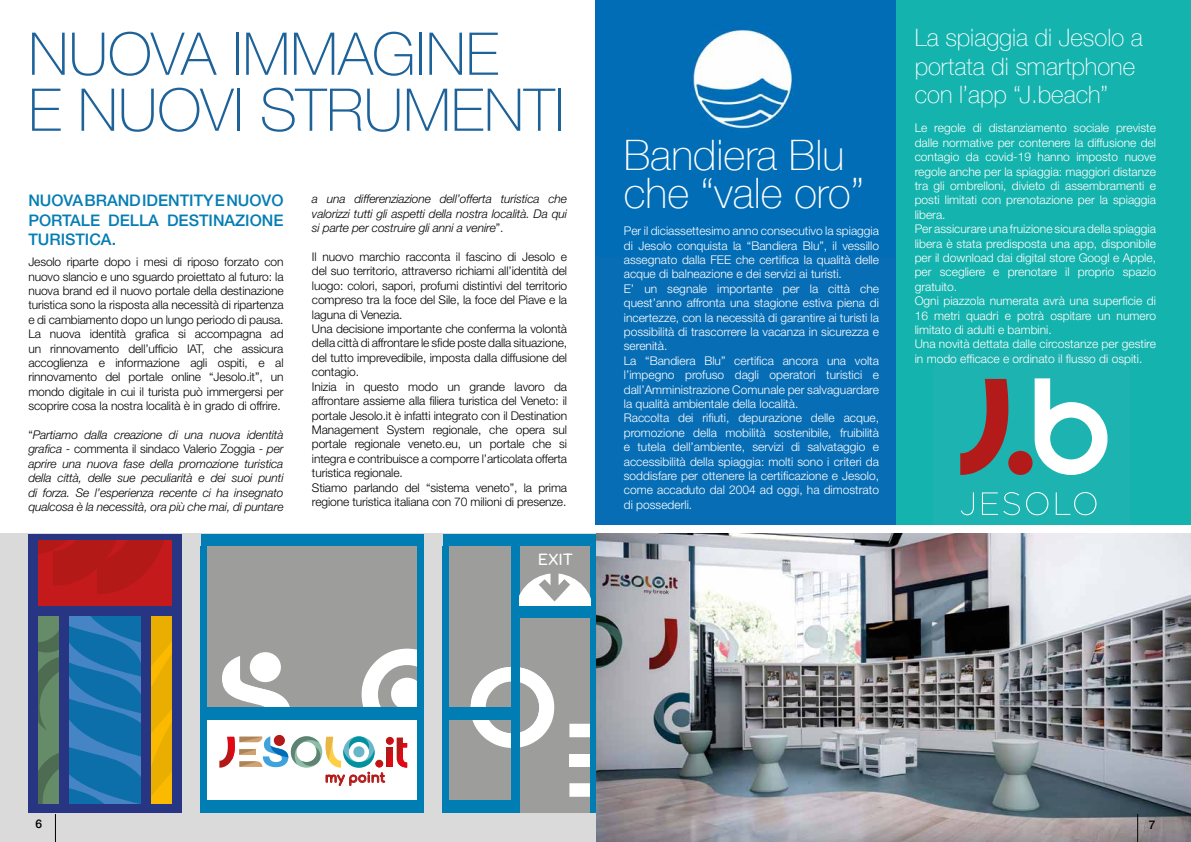
<style>
.page{position:relative;width:1191px;height:842px;background:#fff}
.page>*{position:absolute;margin:0;border:0;box-sizing:border-box;transform-origin:0 0}
.t1{font:100 59px/56px "Helvetica Neue";color:#1e629a}
.t2{font:100 42px/38px "Helvetica Neue";color:#fff}
.t3{font:100 24px/28.8px "Helvetica Neue";color:#fff}
.t4{font:500 16px/19.2px "Helvetica Neue LT Std";color:#037db3;text-align:justify}
.t5{font:700 14.6px "Comfortaa";color:#fff}
.t6{font:700 13.3px "Comfortaa";color:#b21917}
.t7{font:300 12px/14.4px "Helvetica Neue LT Std";color:#fff}
.t8{font:300 12px/14.4px "Helvetica Neue LT Std";letter-spacing:-.01em;color:#000;text-align:justify}
.t9{font:italic 300 12px/14.4px "Helvetica Neue LT Std";letter-spacing:-.01em;color:#000;text-align:justify}
.t10{font:500 12px "Helvetica Neue LT Std";color:#000}
.s1{font-style:normal}
</style>
<div class="page">
<img style="left:595px;top:534px;width:596px;height:308px">
<div style="left:896px;top:0;width:295px;height:524px;background:#15b3ae"></div>
<div style="left:595px;top:187px;width:301px;height:337px;background:#076eb6"></div>
<img style="left:595px;top:0;width:300px;height:187px">
<div style="left:0;top:534px;width:595px;height:308px;background:#dadada"></div>
<div style="left:206px;top:720px;width:212px;height:81px;background:#fff"></div>
<div style="left:206px;top:542px;width:214px;height:171px;background:#9d9d9c"></div>
<svg style="left:361px;top:649px;width:56px;height:58px"></svg>
<svg style="left:222px;top:656px;width:68px;height:51px"></svg>
<div style="left:250px;top:652px;width:31px;height:30px;background:#fff;border-radius:50%"></div>
<div style="left:207px;top:800px;width:213px;height:13px;background:#007db2"></div>
<div style="left:201px;top:546px;width:6px;height:266px;background:#007db2"></div>
<div style="left:201px;top:534px;width:222px;height:12px;background:#007db2"></div>
<div style="left:417px;top:546px;width:6px;height:267px;background:#007db2"></div>
<div style="left:204px;top:707px;width:213px;height:12px;background:#007db2"></div>
<svg style="left:150px;top:616px;width:22px;height:186px;background:#e5ab05"></svg>
<div style="left:37px;top:616px;width:22px;height:188px;background:#658b69"></div>
<svg style="left:37px;top:616px;width:22px;height:115px"></svg>
<svg style="left:37px;top:750px;width:22px;height:54px"></svg>
<svg style="left:68px;top:616px;width:73px;height:188px;background:#1c74b0"></svg>
<div style="left:37px;top:540px;width:135px;height:66px;background:#c51a1b"></div>
<svg style="left:37px;top:540px;width:127px;height:54px"></svg>
<div style="left:28px;top:534px;width:154px;height:6px;background:#283583"></div>
<div style="left:59px;top:612px;width:9px;height:194px;background:#283583"></div>
<div style="left:34px;top:606px;width:148px;height:10px;background:#283583"></div>
<div style="left:28px;top:804px;width:154px;height:9px;background:#283583"></div>
<div style="left:28px;top:535px;width:9px;height:278px;background:#283583"></div>
<div style="left:141px;top:611px;width:9px;height:196px;background:#283583"></div>
<div style="left:172px;top:535px;width:10px;height:277px;background:#283583"></div>
<div style="left:446px;top:542px;width:149px;height:270px;background:#9d9d9c"></div>
<svg style="left:471px;top:667px;width:83px;height:81px"></svg>
<div style="left:569px;top:754px;width:26px;height:12px;background:#fff"></div>
<svg style="left:569px;top:783px;width:21px;height:14px"></svg>
<div style="left:443px;top:800px;width:71px;height:13px;background:#007db2"></div>
<div style="left:443px;top:546px;width:6px;height:266px;background:#007db2"></div>
<div style="left:443px;top:534px;width:152px;height:12px;background:#007db2"></div>
<div style="left:515px;top:606px;width:79px;height:12px;background:#007db2"></div>
<div style="left:448px;top:707px;width:68px;height:13px;background:#007db2"></div>
<div style="left:511px;top:536px;width:8px;height:277px;background:#007db2"></div>
<div style="left:590px;top:536px;width:5px;height:277px;background:#007db2"></div>
<svg style="left:569px;top:723px;width:21px;height:14px"></svg>
<svg style="left:519px;top:573px;width:71px;height:33px"></svg>
<svg style="left:219px;top:736px;width:188px;height:50px"></svg>
<svg style="left:55px;top:814px;width:1px;height:28px"></svg>
<svg style="left:1137px;top:814px;width:1px;height:28px"></svg>
<svg style="left:960px;top:378px;width:148px;height:138px"></svg>
<div style="left:1008px;top:451px;width:24px;height:24px;background:#b21b1a;border-radius:50%"></div>
<h1 class="t1" style="left:28px;top:23px;width:538px">NUOVA IMMAGINE<br>E NUOVI STRUMENTI</h1>
<h3 class="t4" style="left:28px;top:191px;width:257px">NUOVA BRAND IDENTITY E NUOVO PORTALE DELLA DESTINAZIONE TURISTICA.</h3>
<p class="t8" style="left:28px;top:254px;width:257px">Jesolo riparte dopo i mesi di riposo forzato con nuovo slancio e uno sguardo proiettato al futuro: la nuova brand ed il nuovo portale della destinazione turistica sono la risposta alla necessità di ripartenza e di cambiamento dopo un lungo periodo di pausa.<br>La nuova identità grafica si accompagna ad un rinnovamento dell’ufficio IAT, che assicura accoglienza e informazione agli ospiti, e al rinnovamento del portale online “Jesolo.it”, un mondo digitale in cui il turista può immergersi per scoprire cosa la nostra località è in grado di offrire.</p>
<p class="t9" style="left:28px;top:427px;width:257px"><span class="s1">“</span>Partiamo dalla creazione di una nuova identità grafica <span class="s1">- commenta il sindaco Valerio Zoggia -</span> per aprire una nuova fase della promozione turistica della città, delle sue peculiarità e dei suoi punti di forza. Se l’esperienza recente ci ha insegnato qualcosa è la necessità, ora più che mai, di puntare</p>
<p class="t9" style="left:312px;top:192px;width:257px">a una differenziazione dell’offerta turistica che valorizzi tutti gli aspetti della nostra località. Da qui si parte per costruire gli anni a venire<span class="s1">”.</span></p>
<p class="t8" style="left:312px;top:249px;width:257px;text-align:left">Il nuovo marchio racconta il fascino di Jesolo e del suo territorio, attraverso richiami all’identità del luogo: colori, sapori, profumi distintivi del territorio compreso tra la foce del Sile, la foce del Piave e la laguna di Venezia.<br>Una decisione importante che conferma la volontà della città di affrontare le sfide poste dalla situazione, del tutto imprevedibile, imposta dalla diffusione del contagio.<br>Inizia in questo modo un grande lavoro da affrontare assieme alla filiera turistica del Veneto: il portale Jesolo.it è infatti integrato con il Destination Management System regionale, che opera sul portale regionale veneto.eu, un portale che si integra e contribuisce a comporre l’articolata offerta turistica regionale.<br>Stiamo parlando del “sistema veneto”, la prima regione turistica italiana con 70 milioni di presenze.</p>
<p class="t5" style="left:538px;top:547px;width:36px">EXIT</p>
<h2 class="t2" style="left:624px;top:134px;width:241px">Bandiera Blu che “vale oro”</h2>
<p class="t7" style="left:624px;top:223px;width:257px">Per il diciassettesimo anno consecutivo la spiaggia di Jesolo conquista la “Bandiera Blu”, il vessillo assegnato dalla FEE che certifica la qualità delle acque di balneazione e dei servizi ai turisti.<br>E’ un segnale importante per la città che quest’anno affronta una stagione estiva piena di incertezze, con la necessità di garantire ai turisti la possibilità di trascorrere la vacanza in sicurezza e serenità.<br>La “Bandiera Blu” certifica ancora una volta l’impegno profuso dagli operatori turistici e dall’Amministrazione Comunale per salvaguardare la qualità ambientale della località.<br>Raccolta dei rifiuti, depurazione delle acque, promozione della mobilità sostenibile, fruibilità e tutela dell’ambiente, servizi di salvataggio e accessibilità della spiaggia: molti sono i criteri da soddisfare per ottenere la certificazione e Jesolo, come accaduto dal 2004 ad oggi, ha dimostrato di possederli.</p>
<h3 class="t3" style="left:914px;top:22px;width:230px">La spiaggia di Jesolo a portata di smartphone con l’app “J.beach”</h3>
<p class="t7" style="left:914px;top:121px;width:243px">Le regole di distanziamento sociale previste dalle normative per contenere la diffusione del contagio da covid-19 hanno imposto nuove regole anche per la spiaggia: maggiori distanze tra gli ombrelloni, divieto di assembramenti e posti limitati con prenotazione per la spiaggia libera.<br>Per assicurare una fruizione sicura della spiaggia libera è stata predisposta una app, disponibile per il download dai digital store Googl e Apple, per scegliere e prenotare il proprio spazio gratuito.<br>Ogni piazzola numerata avrà una superficie di 16 metri quadri e potrà ospitare un numero limitato di adulti e bambini.<br>Una novità dettata dalle circostanze per gestire in modo efficace e ordinato il flusso di ospiti.</p>
<p class="t10" style="left:35px;top:816px;width:8px">6</p>
<p class="t6" style="left:325px;top:765px;width:62px">my point</p>
<p class="t10" style="left:1149px;top:818px;width:8px">7</p>
</div>
